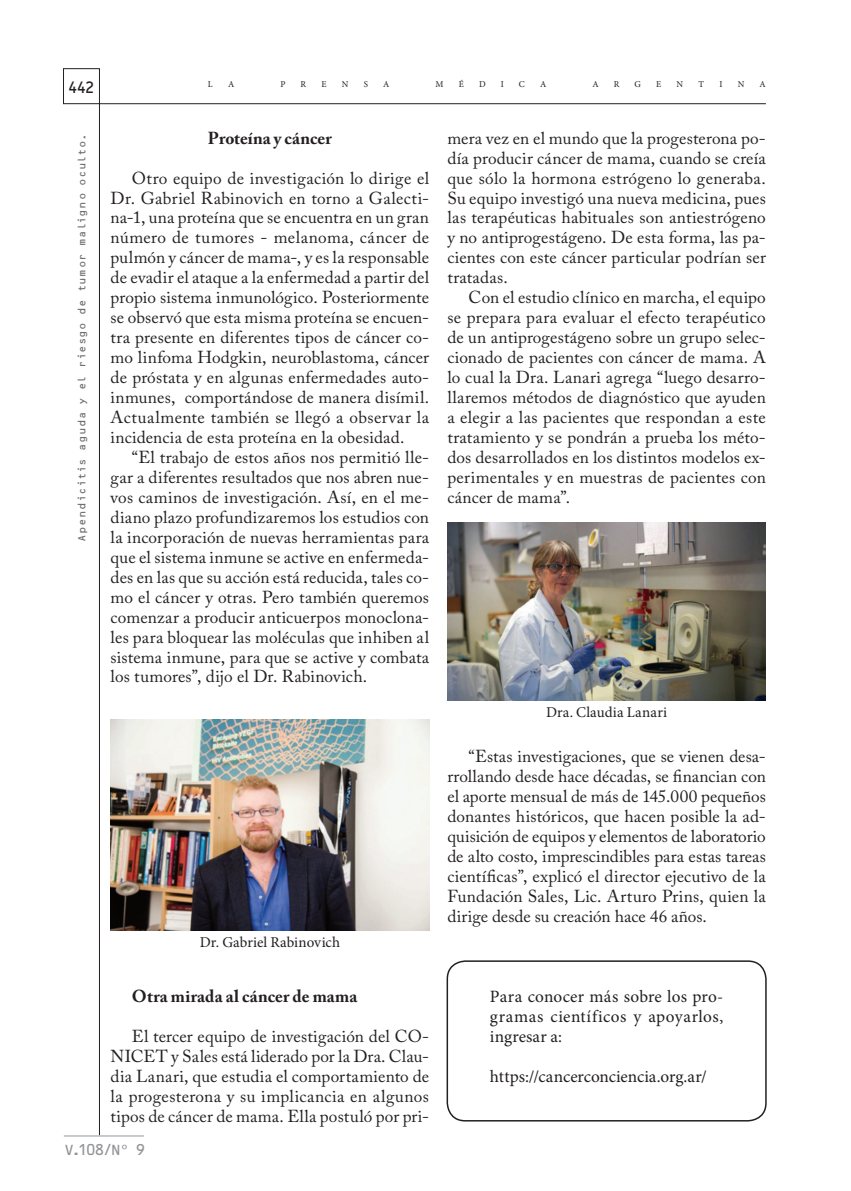
<style>
.page{position:relative;width:851px;height:1191px;background:#fff}
.page>*{position:absolute;margin:0;border:0;box-sizing:border-box;transform-origin:0 0}
.Texto_sangrado{font:17.25px/20px "Adobe Caslon Pro";letter-spacing:.01em;color:#231f20;text-align:justify}
.Texto{font:17.25px/20px "Minion Pro";letter-spacing:.015em;color:#231f20;text-align:justify}
.Texto-2{font:17.25px "Minion Pro";letter-spacing:-.005em;color:#231f20}
.Texto_sangrado-2{font:700 17.25px "Adobe Caslon Pro";letter-spacing:.01em;color:#231f20}
.Subtítulo_2{font:700 17.25px "Adobe Caslon Pro";color:#231f20}
.t1{font:15.75px "OCRB Std";color:#231f20;scale:.95 1}
.Epígrafe_2{font:15px "Minion Pro";letter-spacing:.005em;color:#231f20}
.t2{font:15px "OCRB Std";color:#939598}
.t3{font:10.5px "OCRB Std";letter-spacing:.02em;color:#6c6d70}
.t4{font:9px "Minion Pro";color:#231f20}
</style>
<div class="page">
<div style="left:63px;top:68px;width:37px;height:36px;border:1px solid #231f20"></div>
<hr style="left:99px;top:104px;width:1px;height:1031px;background:#231f20">
<hr style="left:99px;top:103px;width:666px;height:1px;background:#231f20">
<hr style="left:64px;top:1135px;width:80px;height:1px;background:#939598">
<img style="left:111px;top:719px;width:318px;height:211px">
<img style="left:447px;top:522px;width:318px;height:179px">
<div style="left:446px;top:960px;width:320px;height:161px;border:2px solid #231f20;border-radius:18px"></div>
<p class="t1" style="left:67px;top:79px;width:31px">442</p>
<p class="t4" style="left:208px;top:78px;width:6px">L</p>
<p class="t4" style="left:228px;top:78px;width:8px">A</p>
<p class="t4" style="left:280px;top:78px;width:7px">P</p>
<p class="t4" style="left:300px;top:78px;width:7px">R</p>
<p class="t4" style="left:321px;top:78px;width:7px">E</p>
<p class="t4" style="left:342px;top:78px;width:8px">N</p>
<p class="t4" style="left:363px;top:78px;width:6px">S</p>
<p class="t4" style="left:383px;top:78px;width:8px">A</p>
<p class="t4" style="left:435px;top:78px;width:10px">M</p>
<p class="t4" style="left:458px;top:78px;width:7px">É</p>
<p class="t4" style="left:479px;top:78px;width:8px">D</p>
<p class="t4" style="left:500px;top:78px;width:5px">I</p>
<p class="t4" style="left:519px;top:78px;width:7px">C</p>
<p class="t4" style="left:540px;top:78px;width:8px">A</p>
<p class="t4" style="left:592px;top:78px;width:8px">A</p>
<p class="t4" style="left:614px;top:78px;width:7px">R</p>
<p class="t4" style="left:634px;top:78px;width:8px">G</p>
<p class="t4" style="left:656px;top:78px;width:7px">E</p>
<p class="t4" style="left:676px;top:78px;width:8px">N</p>
<p class="t4" style="left:698px;top:78px;width:7px">T</p>
<p class="t4" style="left:719px;top:78px;width:5px">I</p>
<p class="t4" style="left:737px;top:78px;width:8px">N</p>
<p class="t4" style="left:759px;top:78px;width:8px">A</p>
<p class="t3" style="left:76px;top:542px;width:410px;rotate:-90deg">Apendicitis aguda y el riesgo de tumor maligno oculto.</p>
<p class="Subtítulo_2" style="left:208px;top:128px;width:125px">Proteína y cáncer</p>
<p class="Texto_sangrado" style="left:111px;top:168px;width:320px;text-indent:21px">Otro equipo de investigación lo dirige el Dr. Gabriel Rabinovich en torno a Galecti&shy;na-1, una proteína que se encuentra en un gran número de tumores - melanoma, cáncer de pulmón y cáncer de mama-, y es la responsable de evadir el ataque a la enfermedad a partir del propio sistema inmunológico. Posteriormente se observó que esta misma proteína se encuen&shy;tra presente en diferentes tipos de cáncer co&shy;mo linfoma Hodgkin, neuroblastoma, cáncer de próstata y en algunas enfermedades auto&shy;inmunes, comportándose de manera disímil.<br>Actualmente también se llegó a observar la incidencia de esta proteína en la obesidad.</p>
<p class="Texto_sangrado" style="left:111px;top:447px;width:320px;text-indent:21px">“El trabajo de estos años nos permitió lle&shy;gar a diferentes resultados que nos abren nue&shy;vos caminos de investigación. Así, en el me&shy;diano plazo profundizaremos los estudios con la incorporación de nuevas herramientas para que el sistema inmune se active en enfermeda&shy;des en las que su acción está reducida, tales co&shy;mo el cáncer y otras. Pero también queremos comenzar a producir anticuerpos monoclona&shy;les para bloquear las moléculas que inhiben al sistema inmune, para que se active y combata los tumores”, dijo el Dr. Rabinovich.</p>
<p class="Epígrafe_2" style="left:200px;top:931px;width:142px">Dr. Gabriel Rabinovich</p>
<p class="Texto_sangrado-2" style="left:132px;top:985px;width:227px">Otra mirada al cáncer de mama</p>
<p class="Texto_sangrado" style="left:111px;top:1025px;width:320px;text-indent:21px">El tercer equipo de investigación del CO-NICET y Sales está liderado por la Dra. Clau&shy;dia Lanari, que estudia el comportamiento de la progesterona y su implicancia en algunos tipos de cáncer de mama. Ella postuló por pri-</p>
<p class="t2" style="left:64px;top:1141px;width:83px">V.108/Nº 9</p>
<p class="Texto_sangrado" style="left:447px;top:128px;width:320px">mera vez en el mundo que la progesterona po&shy;día producir cáncer de mama, cuando se creía que sólo la hormona estrógeno lo generaba.<br>Su equipo investigó una nueva medicina, pues las terapéuticas habituales son antiestrógeno y no antiprogestágeno. De esta forma, las pa&shy;cientes con este cáncer particular podrían ser tratadas.</p>
<p class="Texto_sangrado" style="left:447px;top:287px;width:320px;text-indent:21px">Con el estudio clínico en marcha, el equipo se prepara para evaluar el efecto terapéutico de un antiprogestágeno sobre un grupo selec&shy;cionado de pacientes con cáncer de mama. A lo cual la Dra. Lanari agrega “luego desarro&shy;llaremos métodos de diagnóstico que ayuden a elegir a las pacientes que respondan a este tratamiento y se pondrán a prueba los méto&shy;dos desarrollados en los distintos modelos ex&shy;perimentales y en muestras de pacientes con cáncer de mama”.</p>
<p class="Epígrafe_2" style="left:546px;top:702px;width:123px">Dra. Claudia Lanari</p>
<p class="Texto_sangrado" style="left:447px;top:746px;width:320px;text-indent:21px">“Estas investigaciones, que se vienen desa&shy;rrollando desde hace décadas, se financian con el aporte mensual de más de 145.000 pequeños donantes históricos, que hacen posible la ad&shy;quisición de equipos y elementos de laboratorio de alto costo, imprescindibles para estas tareas científicas”, explicó el director ejecutivo de la Fundación Sales, Lic. Arturo Prins, quien la dirige desde su creación hace 46 años.</p>
<p class="Texto" style="left:490px;top:986px;width:235px">Para conocer más sobre los pro&shy;gramas científicos y apoyarlos, ingresar a:</p>
<p class="Texto-2" style="left:490px;top:1064px;width:218px">https://cancerconciencia.org.ar/</p>
</div>
